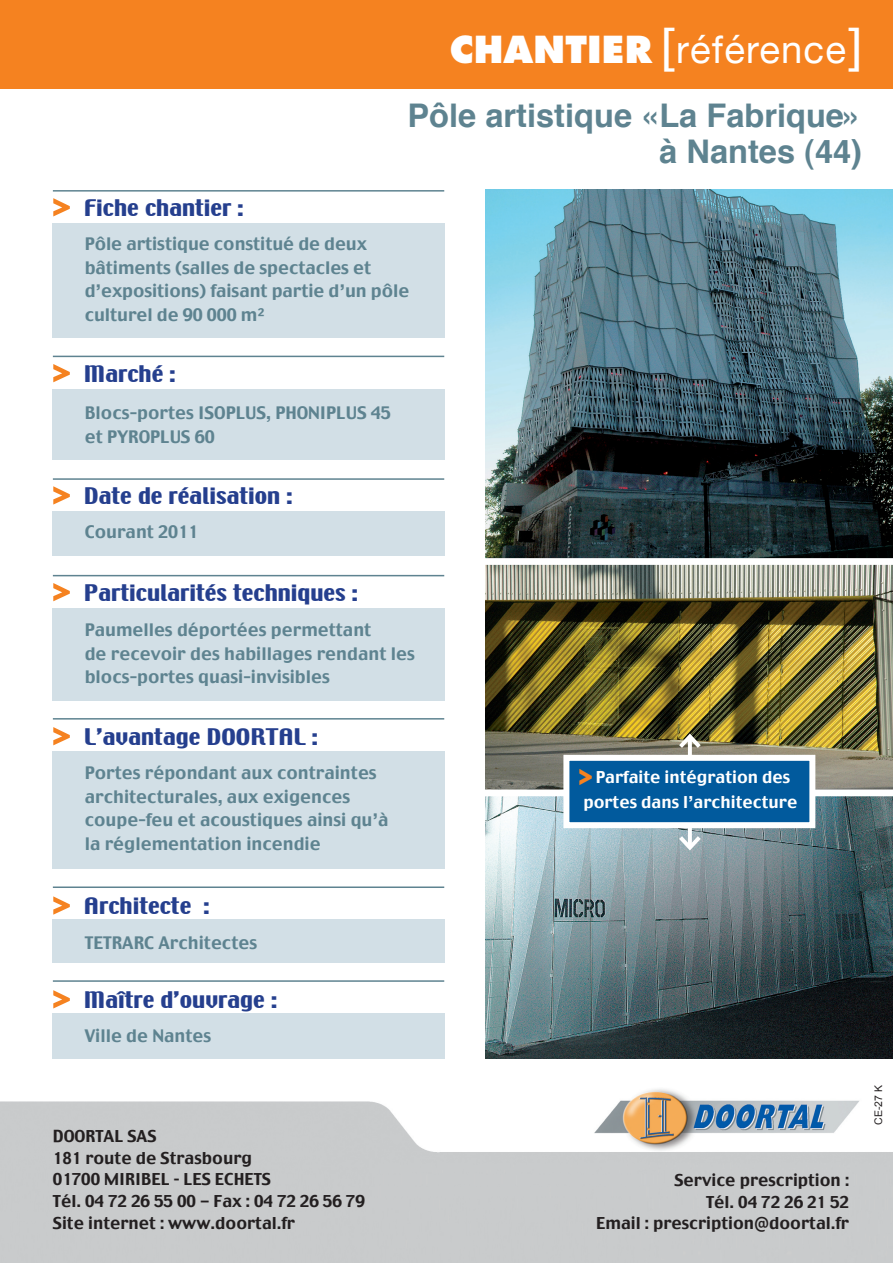
<style>
.page{position:relative;width:893px;height:1263px;background:#fff}
.page>*{position:absolute;margin:0;border:0;box-sizing:border-box;transform-origin:0 0}
.t1{font:38.4px "Helvetica Neue";letter-spacing:.03em;color:#fff}
.t2{font:700 32.55px/36.2px "Helvetica";color:#5e8390;text-align:right}
.t3{font:20.25px "Techno";color:#253f8e;scale:1.3 1}
.t4{font:17.25px/23.5px "Charcoal";color:#5e8390}
.t5{font:16.35px/21.8px "Charcoal";color:#231f20}
.t6{font:16.35px/25.3px "Charcoal";color:#fff;text-align:center}
.t7{font:10.5px "Arial";color:#231f20}
.s1{font-family:"Futura";font-weight:800;font-size:36.3px}
.s2{font-family:"Futura";font-weight:500;font-stretch:condensed;font-size:42.6px}
.s3{font-size:34.05px;color:#f58220}
.s4{font-family:"Techno";font-size:30.75px;color:#f58220}
</style>
<div class="page">
<div style="left:0;top:0;width:893px;height:89px;background:#f58220"></div>
<img style="left:486px;top:189px;width:407px;height:369px">
<img style="left:486px;top:796px;width:407px;height:263px">
<img style="left:486px;top:565px;width:407px;height:224px">
<div style="left:53px;top:511px;width:392px;height:45px;background:#d2dfe6"></div>
<hr style="left:53px;top:478px;width:391px;height:2px;background:#5e8390">
<div style="left:53px;top:751px;width:392px;height:117px;background:#d2dfe6"></div>
<hr style="left:53px;top:718px;width:391px;height:1px;background:#5e8390">
<div style="left:53px;top:920px;width:392px;height:43px;background:#d2dfe6"></div>
<hr style="left:53px;top:886px;width:391px;height:2px;background:#5e8390">
<div style="left:53px;top:608px;width:392px;height:92px;background:#d2dfe6"></div>
<hr style="left:53px;top:575px;width:391px;height:1px;background:#5e8390">
<div style="left:53px;top:390px;width:392px;height:70px;background:#d2dfe6"></div>
<hr style="left:53px;top:356px;width:391px;height:1px;background:#5e8390">
<div style="left:53px;top:223px;width:392px;height:114px;background:#d2dfe6"></div>
<hr style="left:53px;top:190px;width:391px;height:2px;background:#5e8390">
<div style="left:53px;top:1013px;width:392px;height:46px;background:#d2dfe6"></div>
<hr style="left:53px;top:980px;width:391px;height:2px;background:#5e8390">
<img style="left:594px;top:1087px;width:266px;height:65px">
<hr style="left:688px;top:817px;width:4px;height:30px;background:#fff">
<svg style="left:675px;top:832px;width:30px;height:21px"></svg>
<svg style="left:688px;top:752px;width:4px;height:3px"></svg>
<svg style="left:675px;top:731px;width:30px;height:21px"></svg>
<div style="left:566px;top:758px;width:246px;height:67px;background:#015a9d"></div>
<div style="left:563px;top:755px;width:252px;height:73px;border:6px solid #fff"></div>
<h1 class="t1" style="left:450px;top:27px;width:414px"><span class="s1">CHANTIER</span> <span class="s2">[</span>référence<span class="s2">]</span></h1>
<h2 class="t2" style="left:408px;top:97px;width:456px">Pôle artistique «La Fabrique» à Nantes (44)</h2>
<p class="t3" style="left:51px;top:194px;width:150px"><span class="s3">&gt;</span> Fiche chantier :</p>
<p class="t4" style="left:85px;top:233px;width:326px">Pôle artistique constitué de deux bâtiments (salles de spectacles et d’expositions) faisant partie d’un pôle culturel de 90 000 m²</p>
<p class="t3" style="left:51px;top:360px;width:97px"><span class="s3">&gt;</span> Marché :</p>
<p class="t4" style="left:85px;top:402px;width:308px">Blocs-portes ISOPLUS, PHONIPLUS 45 et PYROPLUS 60</p>
<p class="t3" style="left:51px;top:482px;width:187px"><span class="s3">&gt;</span> Date de réalisation :</p>
<p class="t4" style="left:85px;top:521px;width:115px">Courant 2011</p>
<p class="t3" style="left:51px;top:579px;width:237px"><span class="s3">&gt;</span> Particularités techniques :</p>
<p class="t4" style="left:85px;top:619px;width:332px">Paumelles déportées permettant<br>de recevoir des habillages rendant les blocs-portes quasi-invisibles</p>
<p class="t3" style="left:51px;top:723px;width:207px"><span class="s3">&gt;</span> L’avantage DOORTAL :</p>
<p class="t4" style="left:85px;top:762px;width:305px">Portes répondant aux contraintes architecturales, aux exigences coupe-feu et acoustiques ainsi qu’à la réglementation incendie</p>
<p class="t3" style="left:51px;top:892px;width:123px"><span class="s3">&gt;</span> Architecte :</p>
<p class="t4" style="left:85px;top:931px;width:174px">TETRARC Architectes</p>
<p class="t3" style="left:51px;top:986px;width:175px"><span class="s3">&gt;</span> Maître d’ouvrage :</p>
<p class="t4" style="left:85px;top:1025px;width:128px">Ville de Nantes</p>
<p class="t5" style="left:53px;top:1126px;width:313px">DOORTAL SAS<br>181 route de Strasbourg<br>01700 MIRIBEL - LES ECHETS<br>Tél. 04 72 26 55 00 - Fax : 04 72 26 56 79<br>Site internet : www.doortal.fr</p>
<p class="t6" style="left:578px;top:765px;width:221px"><span class="s4">&gt;</span>Parfaite intégration des portes dans l’architecture</p>
<p class="t5" style="left:596px;top:1170px;width:254px;text-align:right">Service prescription :<br>Tél. 04 72 26 21 52<br>Email : prescription@doortal.fr</p>
<p class="t7" style="left:872px;top:1125px;width:41px;rotate:-90deg">CE-27 K</p>
</div>
